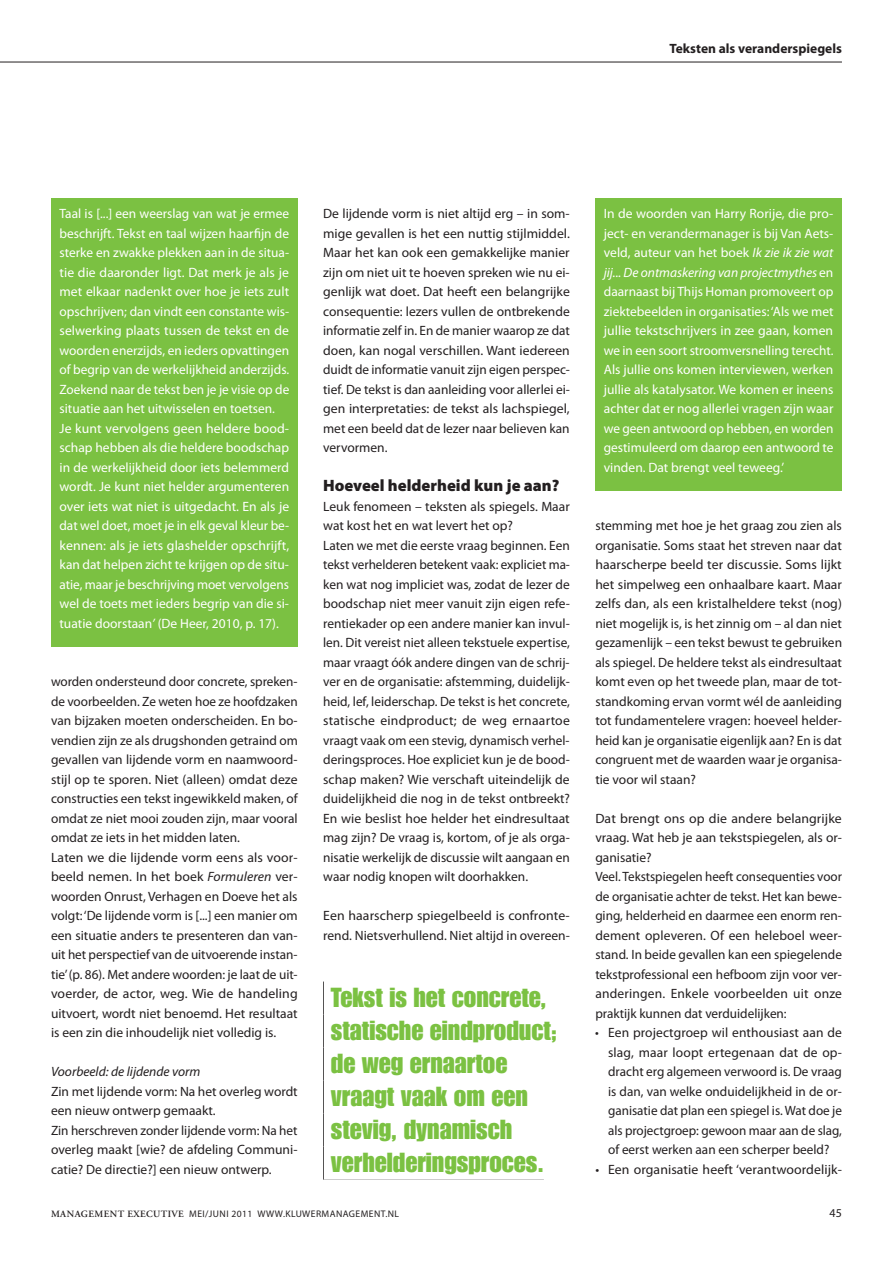
<style>
.page{position:relative;width:893px;height:1263px;background:#fff}
.page>*{position:absolute;margin:0;border:0;box-sizing:border-box;transform-origin:0 0}
.t1{font:27px/33px "Impact LT Std";color:#7bc142}
.t2{font:900 16.5px "Myriad Pro";color:#231f20}
.t3{font:13.5px/19.5px "Myriad Pro";color:#231f20}
.t4{font:13.5px/19.5px "Myriad Pro";color:#fff}
.t5{font:700 13.5px "Myriad Pro";color:#231f20}
.t6{font:12px "Myriad Pro";color:#231f20}
.t7{font:9.6px "Myriad Pro";letter-spacing:.045em;color:#231f20}
.s1{font-style:italic}
.s2{font-family:"Adobe Garamond Pro";font-weight:600}
</style>
<div class="page">
<hr style="left:0;top:62px;width:842px;height:1px;background:#231f20">
<div style="left:51px;top:199px;width:247px;height:448px;background:#7bc142"></div>
<div style="left:595px;top:199px;width:247px;height:292px;background:#7bc142"></div>
<p class="t5" style="left:669px;top:43px;width:174px">Teksten als veranderspiegels</p>
<p class="t4" style="left:60px;top:205px;width:231px">Taal is [...] een weerslag van wat je ermee beschrijft. Tekst en taal wijzen haarfijn de sterke en zwakke plekken aan in de situa&shy;tie die daaronder ligt. Dat merk je als je met elkaar nadenkt over hoe je iets zult opschrijven; dan vindt een constante wis&shy;selwerking plaats tussen de tekst en de woorden enerzijds, en ieders opvattingen of begrip van de werkelijkheid anderzijds.<br>Zoekend naar de tekst ben je je visie op de situatie aan het uitwisselen en toetsen.<br>Je kunt vervolgens geen heldere bood&shy;schap hebben als die heldere boodschap in de werkelijkheid door iets belemmerd wordt. Je kunt niet helder argumenteren over iets wat niet is uitgedacht. En als je dat wel doet, moet je in elk geval kleur be&shy;kennen: als je iets glashelder opschrijft, kan dat helpen zicht te krijgen op de situ&shy;atie, maar je beschrijving moet vervolgens wel de toets met ieders begrip van die si&shy;tuatie doorstaan<span class="s1">’</span> (De Heer, 2010, p. 17).</p>
<p class="t4" style="left:604px;top:205px;width:231px;text-align:justify">In de woorden van Harry Rorije, die pro&shy;ject- en verandermanager is bij Van Aets&shy;veld, auteur van het boek <span class="s1">Ik zie ik zie wat jij... De ontmaskering van projectmythes</span> en daarnaast bij Thijs Homan promoveert op ziektebeelden in organisaties: ‘Als we met jullie tekstschrijvers in zee gaan, komen we in een soort stroomversnelling terecht.<br>Als jullie ons komen interviewen, werken jullie als katalysator. We komen er ineens achter dat er nog allerlei vragen zijn waar we geen antwoord op hebben, en worden gestimuleerd om daarop een antwoord te vinden. Dat brengt veel teweeg.’</p>
<p class="t3" style="left:323px;top:205px;width:248px;text-align:justify">De lijdende vorm is niet altijd erg – in som&shy;mige gevallen is het een nuttig stijlmiddel.<br>Maar het kan ook een gemakkelijke manier zijn om niet uit te hoeven spreken wie nu ei&shy;genlijk wat doet. Dat heeft een belangrijke consequentie: lezers vullen de ontbrekende informatie zelf in. En de manier waarop ze dat doen, kan nogal verschillen. Want iedereen duidt de informatie vanuit zijn eigen perspec&shy;tief. De tekst is dan aanleiding voor allerlei ei&shy;gen interpretaties: de tekst als lachspiegel, met een beeld dat de lezer naar believen kan vervormen.</p>
<p class="t2" style="left:323px;top:476px;width:238px">Hoeveel helderheid kun je aan?</p>
<p class="t3" style="left:323px;top:498px;width:248px">Leuk fenomeen – teksten als spiegels. Maar wat kost het en wat levert het op?<br>Laten we met die eerste vraag beginnen. Een tekst verhelderen betekent vaak: expliciet ma&shy;ken wat nog impliciet was, zodat de lezer de boodschap niet meer vanuit zijn eigen refe&shy;rentiekader op een andere manier kan invul&shy;len. Dit vereist niet alleen tekstuele expertise, maar vraagt óók andere dingen van de schrij&shy;ver en de organisatie: afstemming, duidelijk&shy;heid, lef, leiderschap. De tekst is het concrete, statische eindproduct; de weg ernaartoe vraagt vaak om een stevig, dynamisch verhel&shy;deringsproces. Hoe expliciet kun je de bood&shy;schap maken? Wie verschaft uiteindelijk de duidelijkheid die nog in de tekst ontbreekt?<br>En wie beslist hoe helder het eindresultaat mag zijn? De vraag is, kortom, of je als orga&shy;nisatie werkelijk de discussie wilt aangaan en waar nodig knopen wilt doorhakken.</p>
<p class="t3" style="left:323px;top:907px;width:248px">Een haarscherp spiegelbeeld is confronte&shy;rend. Nietsverhullend. Niet altijd in overeen-</p>
<p class="t3" style="left:595px;top:517px;width:248px;text-align:justify">stemming met hoe je het graag zou zien als organisatie. Soms staat het streven naar dat haarscherpe beeld ter discussie. Soms lijkt het simpelweg een onhaalbare kaart. Maar zelfs dan, als een kristalheldere tekst (nog) niet mogelijk is, is het zinnig om – al dan niet gezamenlijk – een tekst bewust te gebruiken als spiegel. De heldere tekst als eindresultaat komt even op het tweede plan, maar de tot&shy;standkoming ervan vormt wél de aanleiding tot fundamentelere vragen: hoeveel helder&shy;heid kan je organisatie eigenlijk aan? En is dat congruent met de waarden waar je organisa&shy;tie voor wil staan?</p>
<p class="t3" style="left:595px;top:810px;width:248px">Dat brengt ons op die andere belangrijke</p>
<p class="t3" style="left:595px;top:829px;width:248px">vraag. Wat heb je aan tekstspiegelen, als or-</p>
<p class="t3" style="left:595px;top:849px;width:58px">ganisatie?</p>
<p class="t3" style="left:595px;top:868px;width:248px">Veel. Tekstspiegelen heeft consequenties voor</p>
<p class="t3" style="left:595px;top:888px;width:248px">de organisatie achter de tekst. Het kan bewe-</p>
<p class="t3" style="left:595px;top:907px;width:248px">ging, helderheid en daarmee een enorm ren-</p>
<p class="t3" style="left:595px;top:927px;width:248px">dement opleveren. Of een heleboel weer-</p>
<p class="t3" style="left:595px;top:946px;width:248px">stand. In beide gevallen kan een spiegelende</p>
<p class="t3" style="left:595px;top:966px;width:248px">tekstprofessional een hefboom zijn voor ver-</p>
<p class="t3" style="left:595px;top:985px;width:248px">anderingen. Enkele voorbeelden uit onze</p>
<p class="t3" style="left:595px;top:1005px;width:193px">praktijk kunnen dat verduidelijken:</p>
<p class="t3" style="left:608px;top:1024px;width:235px">Een projectgroep wil enthousiast aan de</p>
<p class="t3" style="left:608px;top:1044px;width:235px">slag, maar loopt ertegenaan dat de op-</p>
<p class="t3" style="left:608px;top:1063px;width:235px">dracht erg algemeen verwoord is. De vraag</p>
<p class="t3" style="left:608px;top:1083px;width:235px">is dan, van welke onduidelijkheid in de or-</p>
<p class="t3" style="left:608px;top:1102px;width:235px">ganisatie dat plan een spiegel is. Wat doe je</p>
<p class="t3" style="left:608px;top:1122px;width:235px">als projectgroep: gewoon maar aan de slag,</p>
<p class="t3" style="left:608px;top:1141px;width:223px">of eerst werken aan een scherper beeld?</p>
<p class="t3" style="left:608px;top:1161px;width:235px">Een organisatie heeft ‘verantwoordelijk-</p>
<p class="t3" style="left:51px;top:673px;width:248px">worden ondersteund door concrete, spreken&shy;de voorbeelden. Ze weten hoe ze hoofdzaken van bijzaken moeten onderscheiden. En bo&shy;vendien zijn ze als drugshonden getraind om gevallen van lijdende vorm en naamwoord&shy;stijl op te sporen. Niet (alleen) omdat deze constructies een tekst ingewikkeld maken, of omdat ze niet mooi zouden zijn, maar vooral omdat ze iets in het midden laten.<br>Laten we die lijdende vorm eens als voor&shy;beeld nemen. In het boek <span class="s1">Formuleren</span> ver&shy;woorden Onrust, Verhagen en Doeve het als volgt: ‘De lijdende vorm is [...] een manier om een situatie anders te presenteren dan van&shy;uit het perspectief van de uitvoerende instan&shy;tie’ (p. 86). Met andere woorden: je laat de uit&shy;voerder, de actor, weg. Wie de handeling uitvoert, wordt niet benoemd. Het resultaat is een zin die inhoudelijk niet volledig is.</p>
<p class="t3" style="left:51px;top:1063px;width:248px"><span class="s1">Voorbeeld: de lijdende vorm<br></span>Zin met lijdende vorm: Na het overleg wordt een nieuw ontwerp gemaakt.<br>Zin herschreven zonder lijdende vorm: Na het overleg maakt [wie? de afdeling Communi&shy;catie? De directie?] een nieuw ontwerp.</p>
<p class="t1" style="left:331px;top:982px;width:228px">Tekst is het concrete, statische eindproduct; de weg ernaartoe vraagt vaak om een stevig, dynamisch verhelderingsproces.</p>
<p class="t7" style="left:51px;top:1208px;width:350px"><span class="s2">MANAGEMENT EXECUTIVE</span> MEI/JUNI 2011 WWW.KLUWERMANAGEMENT.NL</p>
<p class="t6" style="left:829px;top:1208px;width:14px">45</p>
</div>
